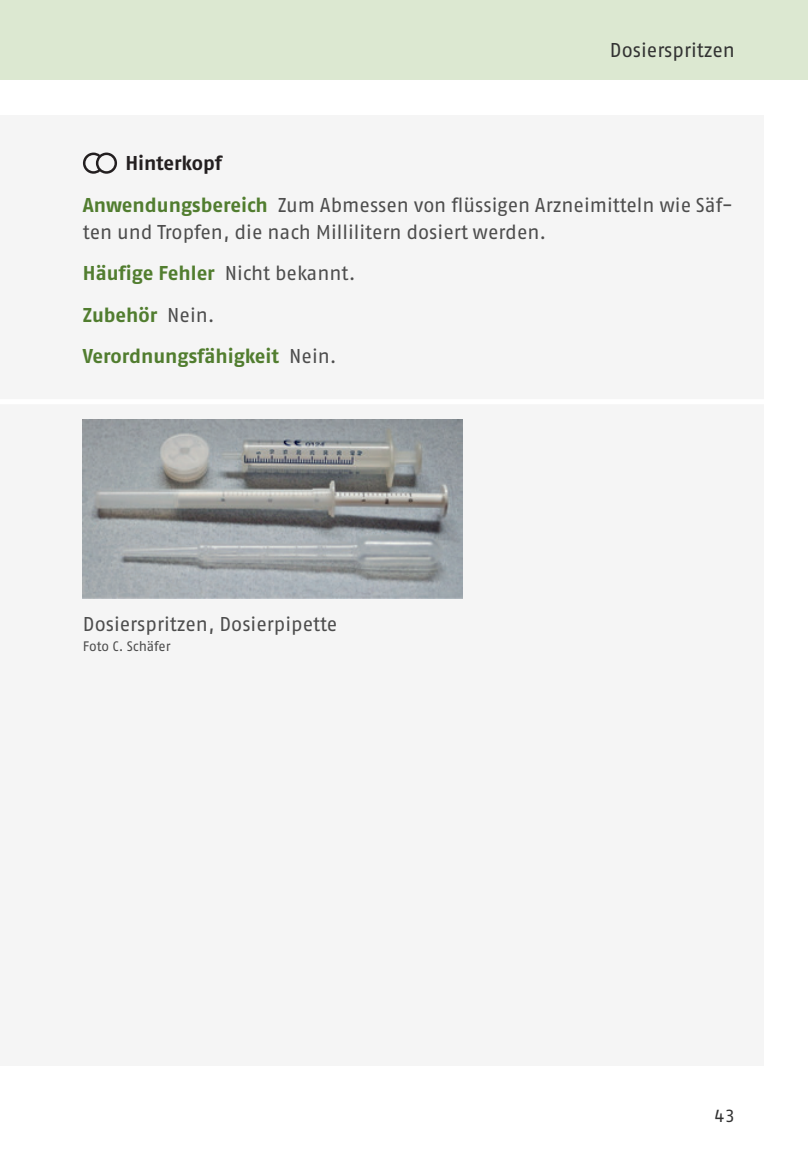
<style>
.page{position:relative;width:808px;height:1163px;background:#fff}
.page>*{position:absolute;margin:0;border:0;box-sizing:border-box;transform-origin:0 0}
.t1{font:20px/41.2px "Fago Pro";color:#4d4d4d}
.t2{font:20px "Fago Pro";color:#333}
.t3{font:17.5px "Fago Pro";color:#333}
.t4{font:13.75px "Fago Pro";letter-spacing:-.005em;color:#4d4d4d}
.s1{font-weight:700;color:#231f20}
.s2{font-weight:700;color:#517d2f}
</style>
<div class="page">
<div style="left:0;top:0;width:808px;height:80px;background:#dce8d1"></div>
<div style="left:0;top:115px;width:763px;height:950px;background:#f5f5f5"></div>
<div style="left:0;top:399px;width:808px;height:5px;background:#fff"></div>
<svg style="left:83px;top:152px;width:34px;height:22px"></svg>
<img style="left:83px;top:419px;width:380px;height:179px">
<p class="t2" style="left:610px;top:38px;width:127px">Dosierspritzen</p>
<p class="t1" style="left:83px;top:143px;width:651px;text-indent:43px"><span class="s1">Hinterkopf<br></span><span class="s2">Anwendungsbereich</span> Zum Abmessen von flüssigen Arzneimitteln wie Säf-</p>
<p class="t1" style="left:83px;top:211px;width:465px">ten und Tropfen, die nach Millilitern dosiert werden.<br><span class="s2">Häufige Fehler</span> Nicht bekannt.<br><span class="s2">Zubehör</span> Nein.<br><span class="s2">Verordnungsfähigkeit</span> Nein.</p>
<p class="t1" style="left:83px;top:603px;width:256px">Dosierspritzen, Dosierpipette</p>
<p class="t4" style="left:83px;top:637px;width:89px">Foto C. Schäfer</p>
<p class="t3" style="left:714px;top:1105px;width:22px">43</p>
</div>
